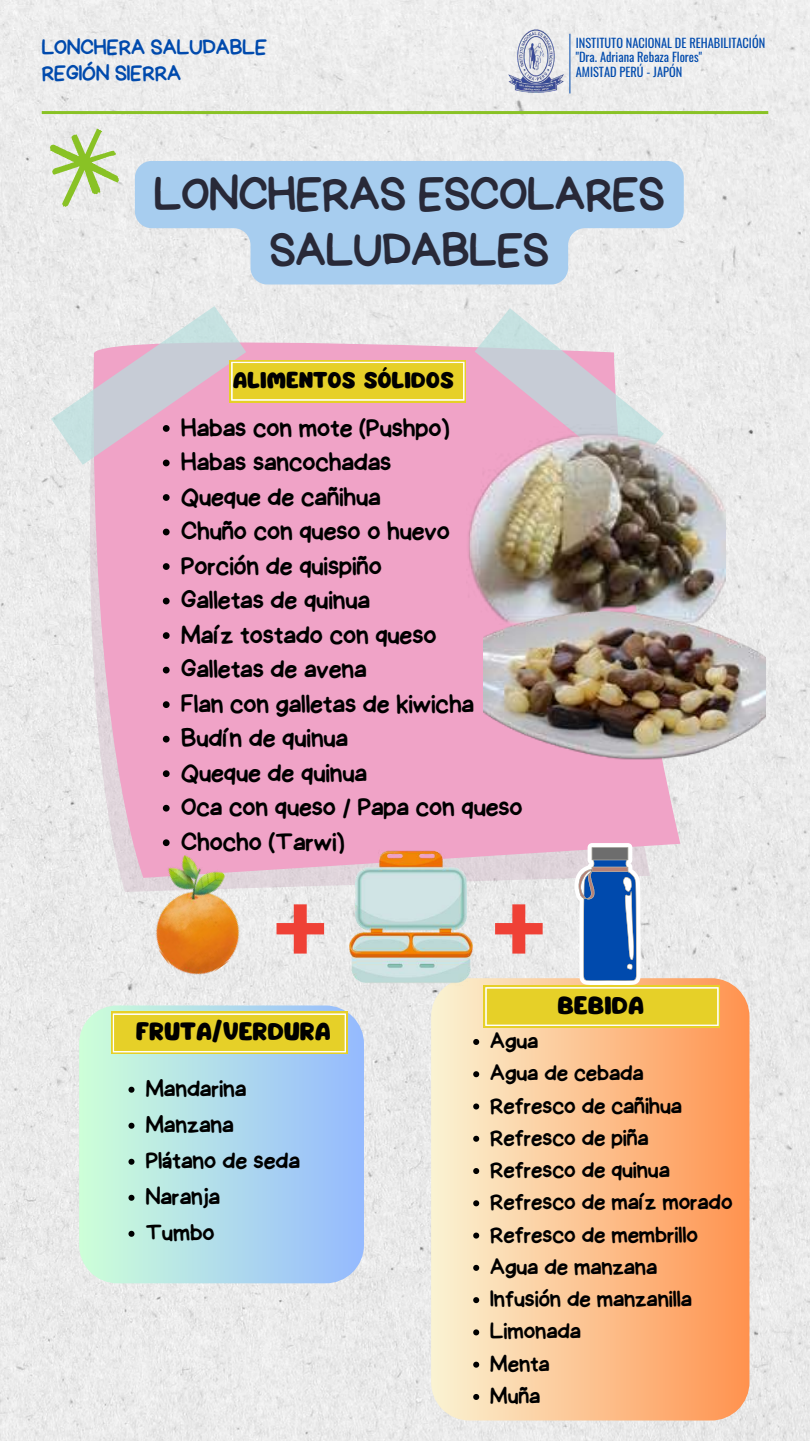
<style>
.page{position:relative;width:810px;height:1441px;background:#fff}
.page>*{position:absolute;margin:0;border:0;box-sizing:border-box;transform-origin:0 0}
.t1{font:700 119.7px "Oswald";color:#ef4136}
.t2{font:48px/56.2px "Handyman";color:#282938;text-align:center}
.t3{font:26.3px/34.5px "Handyman";color:#000}
.t4{font:24.3px/36px "Handyman";color:#000}
.t5{font:23.3px/32.2px "Handyman";color:#000}
.t6{font:22px/25.5px "Handyman";color:#004aad}
.t7{font:22px "Mango";color:#000}
.t8{font:700 20.7px "Open Sans";color:#000}
.t9{font:20px "Mango";color:#000}
.t10{font:12.4px/14.4px "Oswald";color:#004aad}
</style>
<div class="page">
<img style="left:0;top:0;width:810px;height:1440px">
<svg style="left:135px;top:161px;width:549px;height:123px;background:#b4d2ee"></svg>
<svg style="left:28px;top:113px;width:108px;height:111px"></svg>
<img style="left:498px;top:23px;width:76px;height:76px">
<hr style="left:570px;top:34px;width:1px;height:59px;background:#004aad">
<hr style="left:42px;top:111px;width:726px;height:3px;background:#89c225">
<svg style="left:76px;top:477px;width:256px;height:414px;fill:#ebebeb"></svg>
<div style="left:89px;top:329px;width:591px;height:548px;background:#f0a3c7"></div>
<svg style="left:51px;top:306px;width:613px;height:171px;background:#e4c6d7"></svg>
<svg style="left:163px;top:425px;width:7px;height:7px"></svg>
<svg style="left:163px;top:459px;width:7px;height:7px"></svg>
<svg style="left:163px;top:494px;width:7px;height:7px"></svg>
<svg style="left:163px;top:528px;width:7px;height:7px"></svg>
<svg style="left:163px;top:563px;width:7px;height:7px"></svg>
<svg style="left:163px;top:597px;width:7px;height:7px"></svg>
<svg style="left:163px;top:632px;width:7px;height:7px"></svg>
<svg style="left:163px;top:666px;width:7px;height:7px"></svg>
<svg style="left:163px;top:701px;width:7px;height:7px"></svg>
<svg style="left:163px;top:735px;width:7px;height:7px"></svg>
<svg style="left:163px;top:770px;width:7px;height:7px"></svg>
<svg style="left:163px;top:804px;width:7px;height:7px"></svg>
<svg style="left:163px;top:839px;width:7px;height:4px"></svg>
<svg style="left:79px;top:1005px;width:285px;height:277px;background:#b2dcea"></svg>
<svg style="left:431px;top:978px;width:318px;height:441px;background:#fcc290"></svg>
<img style="left:466px;top:424px;width:260px;height:200px">
<img style="left:484px;top:584px;width:282px;height:189px">
<img style="left:122px;top:843px;width:145px;height:147px">
<div style="left:229px;top:360px;width:237px;height:42px;background:#ebd955"></div>
<svg style="left:226px;top:362px;width:265px;height:43px;background:#e8cc4d"></svg>
<img style="left:332px;top:837px;width:159px;height:159px">
<div style="left:111px;top:1011px;width:237px;height:42px;background:#e6d028"></div>
<svg style="left:113px;top:1013px;width:233px;height:39px"></svg>
<svg style="left:128px;top:1086px;width:6px;height:6px"></svg>
<svg style="left:128px;top:1122px;width:6px;height:6px"></svg>
<svg style="left:128px;top:1158px;width:6px;height:6px"></svg>
<svg style="left:128px;top:1194px;width:6px;height:6px"></svg>
<svg style="left:128px;top:1230px;width:6px;height:6px"></svg>
<svg style="left:473px;top:1038px;width:6px;height:6px"></svg>
<svg style="left:473px;top:1070px;width:6px;height:6px"></svg>
<svg style="left:473px;top:1103px;width:6px;height:6px"></svg>
<svg style="left:473px;top:1135px;width:6px;height:6px"></svg>
<svg style="left:473px;top:1167px;width:6px;height:6px"></svg>
<svg style="left:473px;top:1199px;width:6px;height:6px"></svg>
<svg style="left:473px;top:1232px;width:6px;height:6px"></svg>
<svg style="left:473px;top:1264px;width:6px;height:6px"></svg>
<svg style="left:473px;top:1296px;width:6px;height:6px"></svg>
<svg style="left:473px;top:1328px;width:6px;height:6px"></svg>
<svg style="left:473px;top:1361px;width:6px;height:6px"></svg>
<svg style="left:473px;top:1393px;width:6px;height:6px"></svg>
<div style="left:484px;top:985px;width:236px;height:42px;background:#fefefd"></div>
<svg style="left:485px;top:842px;width:234px;height:183px;background:#cbcab4"></svg>
<p class="t6" style="left:42px;top:35px;width:227px">LONCHERA SALUDABLE<br>REGIÓN SIERRA</p>
<p class="t10" style="left:576px;top:35px;width:191px">INSTITUTO NACIONAL DE REHABILITACIÓN "Dra. Adriana Rebaza Flores"<br>AMISTAD PERÚ - JAPÓN</p>
<h2 class="t2" style="left:154px;top:166px;width:512px">LONCHERAS ESCOLARES<br>SALUDABLES</h2>
<p class="t9" style="left:233px;top:371px;width:223px">ALIMENTOS SÓLIDOS</p>
<p class="t8" style="left:251px;top:371px;width:217px">ALIMENTOS SÓLIDOS</p>
<p class="t3" style="left:181px;top:410px;width:343px">Habas con mote (Pushpo)<br>Habas sancochadas<br>Queque de cañihua<br>Chuño con queso o huevo<br>Porción de quispiño<br>Galletas de quinua<br>Maíz tostado con queso<br>Galletas de avena<br>Flan con galletas de kiwicha<br>Budín de quinua<br>Queque de quinua<br>Oca con queso / Papa con queso<br>Chocho (Tarwi)</p>
<h1 class="t1" style="left:273px;top:835px;width:55px">+</h1>
<h1 class="t1" style="left:492px;top:835px;width:55px">+</h1>
<p class="t7" style="left:557px;top:995px;width:88px">BEBIDA</p>
<p class="t7" style="left:136px;top:1021px;width:196px">FRUTA/VERDURA</p>
<p class="t4" style="left:146px;top:1070px;width:156px">Mandarina<br>Manzana<br>Plátano de seda<br>Naranja<br>Tumbo</p>
<p class="t5" style="left:490px;top:1024px;width:244px">Agua<br>Agua de cebada<br>Refresco de cañihua<br>Refresco de piña<br>Refresco de quinua<br>Refresco de maíz morado<br>Refresco de membrillo<br>Agua de manzana<br>Infusión de manzanilla<br>Limonada<br>Menta<br>Muña</p>
</div>
